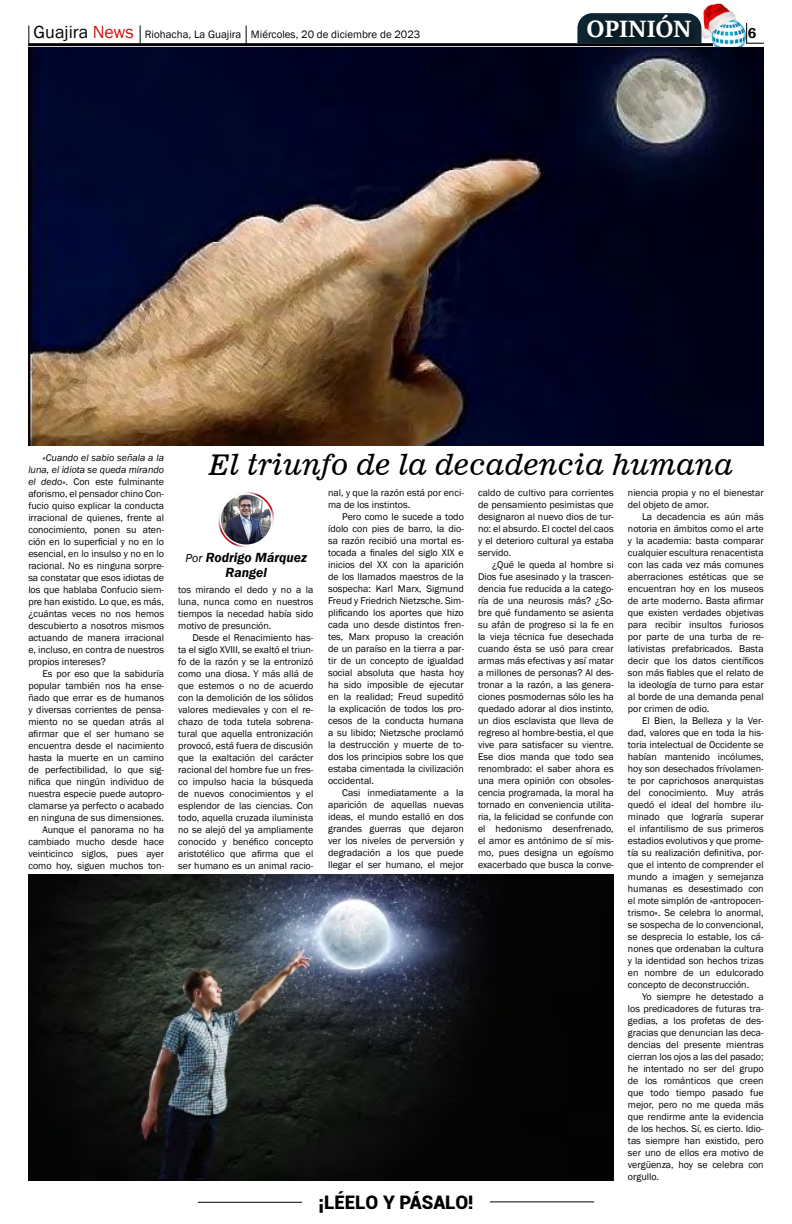
<style>
.page{position:relative;width:792px;height:1224px;background:#fff}
.page>*{position:absolute;margin:0;border:0;box-sizing:border-box;transform-origin:0 0}
.t1{font:28.5px "News 701 BT Italic A";color:#000}
.t2{font:700 26px "Sitka Heading";color:#fff}
.t3{font:900 18.7px "Roboto";color:#000}
.t4{font:600 14.7px "Franklin Gothic";color:#000}
.t5{font:italic 600 13.6px/15px "Franklin Gothic";color:#000;text-align:center}
.t6{font:11px "Franklin Gothic";color:#000}
.t7{font:10px/12px "Franklin Gothic";color:#000;text-align:justify}
.s1{font-size:18px}
.s2{font-size:18px;color:#c91311}
.s3{font-style:italic}
.s4{font-weight:400;font-size:11.9px}
</style>
<div class="page">
<hr style="left:198px;top:1202px;width:104px;height:1px;background:#000">
<hr style="left:490px;top:1201px;width:104px;height:1px;background:#000">
<svg style="left:746px;top:23px;width:18px;height:21px"></svg>
<img style="left:702px;top:4px;width:43px;height:43px">
<hr style="left:28px;top:43px;width:685px;height:3px;background:#000">
<svg style="left:28px;top:26px;width:1px;height:20px"></svg>
<svg style="left:140px;top:26px;width:1px;height:18px"></svg>
<svg style="left:246px;top:26px;width:1px;height:18px"></svg>
<svg style="left:577px;top:16px;width:125px;height:27px"></svg>
<div style="left:583px;top:10px;width:118px;height:38px;background:#000;opacity:.75"></div>
<div style="left:218px;top:492px;width:56px;height:56px;border:2px solid #fff;border-radius:50%"></div>
<img style="left:221px;top:495px;width:50px;height:50px">
<img style="left:28px;top:47px;width:736px;height:398px">
<img style="left:28px;top:875px;width:586px;height:306px">
<h2 class="t2" style="left:587px;top:10px;width:106px">OPINIÓN</h2>
<p class="t6" style="left:34px;top:28px;width:388px"><span class="s1">Guajira</span> <span class="s2">News</span> Riohacha, La Guajira Miércoles, 20 de diciembre de 2023</p>
<h3 class="t4" style="left:748px;top:24px;width:10px">6</h3>
<p class="t7" style="left:28px;top:451px;width:137px;text-indent:14px"><span class="s3">«Cuando el sabio señala a la luna, el idiota se queda mirando el dedo».</span> Con este fulminante aforismo, el pensador chino Con&shy;fucio quiso explicar la conducta irracional de quienes, frente al conocimiento, ponen su aten&shy;ción en lo superficial y no en lo esencial, en lo insulso y no en lo racional. No es ninguna sorpre&shy;sa constatar que esos idiotas de los que hablaba Confucio siem&shy;pre han existido. Lo que, es más, ¿cuántas veces no nos hemos descubierto a nosotros mismos actuando de manera irracional e, incluso, en contra de nuestros propios intereses?</p>
<p class="t7" style="left:28px;top:667px;width:137px;text-align:right">Es por eso que la sabiduría popular también nos ha ense&shy;ñado que errar es de humanos y diversas corrientes de pensa&shy;miento no se quedan atrás al afirmar que el ser humano se encuentra desde el nacimiento hasta la muerte en un camino de perfectibilidad, lo que sig&shy;nifica que ningún individuo de nuestra especie puede autopro&shy;clamarse ya perfecto o acabado en ninguna de sus dimensiones.<br>Aunque el panorama no ha cambiado mucho desde hace veinticinco siglos, pues ayer como hoy, siguen muchos ton-</p>
<h1 class="t1" style="left:209px;top:448px;width:527px">El triunfo de la decadencia humana</h1>
<h3 class="t5" style="left:186px;top:550px;width:123px"><span class="s4">Por</span> Rodrigo Márquez<br>Rangel</h3>
<p class="t7" style="left:178px;top:584px;width:137px">tos mirando el dedo y no a la luna, nunca como en nuestros tiempos la necedad había sido motivo de presunción.</p>
<p class="t7" style="left:178px;top:632px;width:137px;text-indent:14px">Desde el Renacimiento has&shy;ta el siglo XVIII, se exaltó el triun&shy;fo de la razón y se la entronizó como una diosa. Y más allá de que estemos o no de acuerdo con la demolición de los sólidos valores medievales y con el re&shy;chazo de toda tutela sobrena&shy;tural que aquella entronización provocó, está fuera de discusión que la exaltación del carácter racional del hombre fue un fres&shy;co impulso hacia la búsqueda de nuevos conocimientos y el esplendor de las ciencias. Con todo, aquella cruzada iluminista no se alejó del ya ampliamente conocido y benéfico concepto aristotélico que afirma que el ser humano es un animal racio-</p>
<p class="t7" style="left:328px;top:487px;width:137px">nal, y que la razón está por enci&shy;ma de los instintos.</p>
<p class="t7" style="left:328px;top:511px;width:137px;text-indent:14px">Pero como le sucede a todo ídolo con pies de barro, la dio&shy;sa razón recibió una mortal es&shy;tocada a finales del siglo XIX e inicios del XX con la aparición de los llamados maestros de la sospecha: Karl Marx, Sigmund Freud y Friedrich Nietzsche. Sim&shy;plificando los aportes que hizo cada uno desde distintos fren&shy;tes, Marx propuso la creación de un paraíso en la tierra a par&shy;tir de un concepto de igualdad social absoluta que hasta hoy ha sido imposible de ejecutar en la realidad; Freud supeditó la explicación de todos los pro&shy;cesos de la conducta humana a su libido; Nietzsche proclamó la destrucción y muerte de to&shy;dos los principios sobre los que estaba cimentada la civilización occidental.</p>
<p class="t7" style="left:328px;top:787px;width:137px;text-indent:14px">Casi inmediatamente a la aparición de aquellas nuevas ideas, el mundo estalló en dos grandes guerras que dejaron ver los niveles de perversión y degradación a los que puede llegar el ser humano, el mejor</p>
<p class="t7" style="left:478px;top:487px;width:137px">caldo de cultivo para corrientes de pensamiento pesimistas que designaron al nuevo dios de tur&shy;no: el absurdo. El coctel del caos y el deterioro cultural ya estaba servido.</p>
<p class="t7" style="left:478px;top:559px;width:137px;text-indent:14px">¿Qué le queda al hombre si Dios fue asesinado y la trascen&shy;dencia fue reducida a la catego&shy;ría de una neurosis más? ¿So&shy;bre qué fundamento se asienta su afán de progreso si la fe en la vieja técnica fue desechada cuando ésta se usó para crear armas más efectivas y así matar a millones de personas? Al des&shy;tronar a la razón, a las genera&shy;ciones posmodernas sólo les ha quedado adorar al dios instinto, un dios esclavista que lleva de regreso al hombre-bestia, el que vive para satisfacer su vientre.<br>Ese dios manda que todo sea renombrado: el saber ahora es una mera opinión con obsoles&shy;cencia programada, la moral ha tornado en conveniencia utilita&shy;ria, la felicidad se confunde con el hedonismo desenfrenado, el amor es antónimo de sí mis&shy;mo, pues designa un egoísmo exacerbado que busca la conve-</p>
<h3 class="t3" style="left:318px;top:1189px;width:157px">¡LÉELO Y PÁSALO!</h3>
<p class="t7" style="left:628px;top:487px;width:137px">niencia propia y no el bienestar del objeto de amor.</p>
<p class="t7" style="left:628px;top:511px;width:137px;text-indent:14px">La decadencia es aún más notoria en ámbitos como el arte y la academia: basta comparar cualquier escultura renacentista con las cada vez más comunes aberraciones estéticas que se encuentran hoy en los museos de arte moderno. Basta afirmar que existen verdades objetivas para recibir insultos furiosos por parte de una turba de re&shy;lativistas prefabricados. Basta decir que los datos científicos son más fiables que el relato de la ideología de turno para estar al borde de una demanda penal por crimen de odio.</p>
<p class="t7" style="left:628px;top:715px;width:137px;text-indent:14px">El Bien, la Belleza y la Ver&shy;dad, valores que en toda la his&shy;toria intelectual de Occidente se habían mantenido incólumes, hoy son desechados frívolamen&shy;te por caprichosos anarquistas del conocimiento. Muy atrás quedó el ideal del hombre ilu&shy;minado que lograría superar el infantilismo de sus primeros estadios evolutivos y que prome&shy;tía su realización definitiva, por&shy;que el intento de comprender el mundo a imagen y semejanza humanas es desestimado con el mote simplón de «antropocen&shy;trismo». Se celebra lo anormal, se sospecha de lo convencional, se desprecia lo estable, los cá&shy;nones que ordenaban la cultura y la identidad son hechos trizas en nombre de un edulcorado concepto de deconstrucción.</p>
<p class="t7" style="left:628px;top:991px;width:137px;text-indent:14px">Yo siempre he detestado a los predicadores de futuras tra&shy;gedias, a los profetas de des&shy;gracias que denuncian las deca&shy;dencias del presente mientras cierran los ojos a las del pasado; he intentado no ser del grupo de los románticos que creen que todo tiempo pasado fue mejor, pero no me queda más que rendirme ante la evidencia de los hechos. Sí, es cierto. Idio&shy;tas siempre han existido, pero ser uno de ellos era motivo de vergüenza, hoy se celebra con orgullo.</p>
</div>
